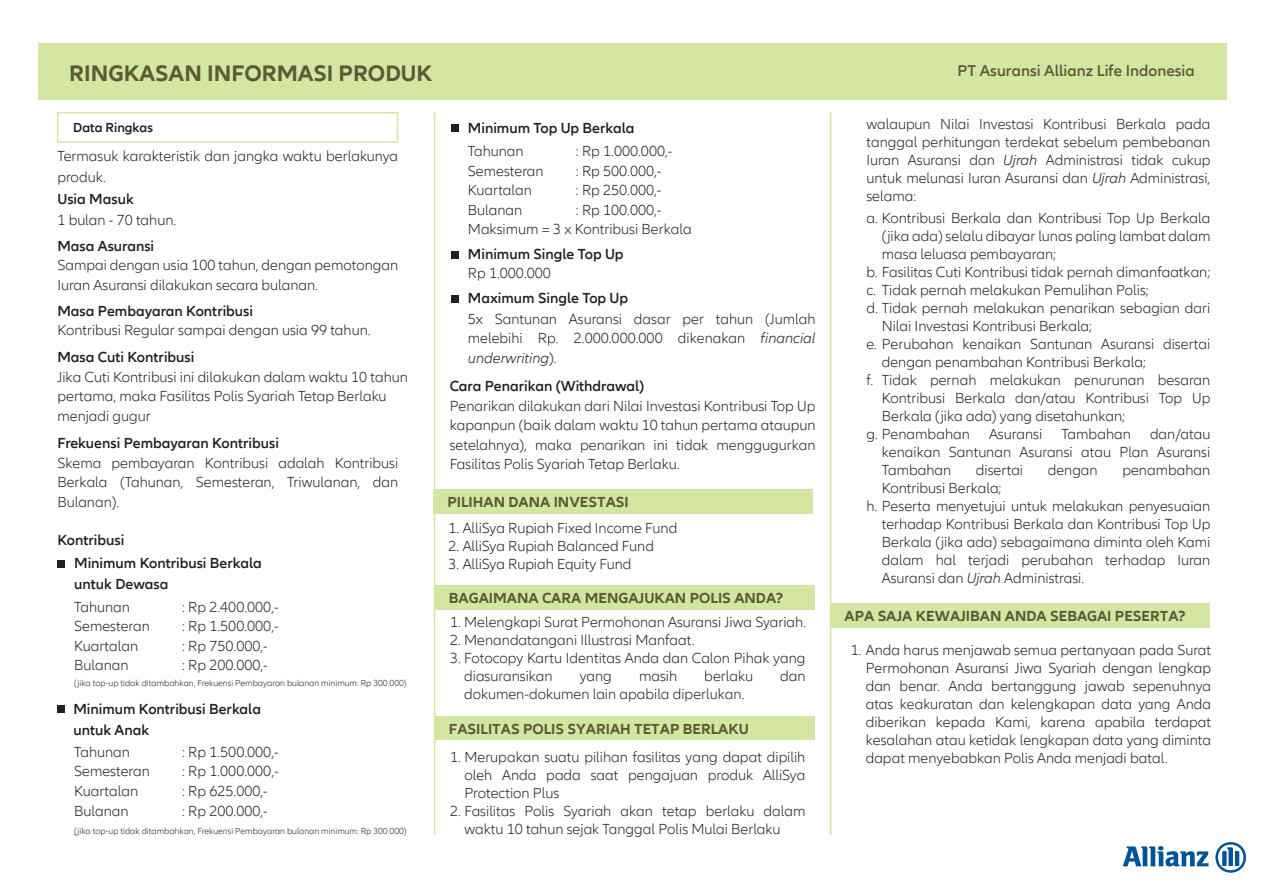
<style>
.page{position:relative;width:1263px;height:893px;background:#fff}
.page>*{position:absolute;margin:0;border:0;box-sizing:border-box;transform-origin:0 0}
.t1{font:700 23.1px "Allianz Neo";color:#575c35}
.t2{font:600 16.2px "Allianz Neo";color:#575c35}
.t3{font:300 15px/18px "Allianz Neo";color:#231f20;text-align:justify}
.t4{font:600 15px/23.4px "Allianz Neo";color:#231f20}
.t5{font:700 15px "Allianz Neo";color:#575c35}
.t6{font:600 13.5px "Allianz Neo";color:#181718}
.t7{font:300 9px "Allianz Neo";color:#231f20}
.s1{font-style:italic}
</style>
<div class="page">
<div style="left:38px;top:43px;width:1188px;height:56px;background:#d5e5a2"></div>
<svg style="left:1123px;top:846px;width:85px;height:20px"></svg>
<svg style="left:1215px;top:842px;width:31px;height:31px"></svg>
<hr style="left:434px;top:112px;width:1px;height:723px;background:#d5e5a2">
<hr style="left:830px;top:112px;width:1px;height:723px;background:#d5e5a2">
<div style="left:435px;top:585px;width:380px;height:24px;background:#d5e5a2"></div>
<div style="left:830px;top:603px;width:380px;height:25px;background:#d5e5a2"></div>
<div style="left:433px;top:489px;width:380px;height:25px;background:#d5e5a2"></div>
<div style="left:435px;top:716px;width:380px;height:24px;background:#d5e5a2"></div>
<svg style="left:57px;top:112px;width:341px;height:31px"></svg>
<div style="left:57px;top:560px;width:8px;height:8px;background:#231f20"></div>
<div style="left:451px;top:124px;width:8px;height:8px;background:#231f20"></div>
<div style="left:451px;top:251px;width:8px;height:7px;background:#231f20"></div>
<div style="left:451px;top:295px;width:8px;height:7px;background:#231f20"></div>
<div style="left:57px;top:705px;width:8px;height:7px;background:#231f20"></div>
<h1 class="t1" style="left:69px;top:60px;width:365px">RINGKASAN INFORMASI PRODUK</h1>
<p class="t2" style="left:957px;top:61px;width:239px">PT Asuransi Allianz Life Indonesia</p>
<p class="t6" style="left:73px;top:119px;width:81px">Data Ringkas</p>
<p class="t3" style="left:57px;top:146px;width:342px;line-height:21px">Termasuk karakteristik dan jangka waktu berlakunya produk.</p>
<p class="t4" style="left:57px;top:187px;width:78px">Usia Masuk</p>
<p class="t3" style="left:57px;top:211px;width:120px">1 bulan - 70 tahun.</p>
<p class="t4" style="left:57px;top:234px;width:98px">Masa Asuransi</p>
<p class="t3" style="left:57px;top:256px;width:342px;line-height:19.5px">Sampai dengan usia 100 tahun, dengan pemotongan<br>Iuran Asuransi dilakukan secara bulanan.</p>
<p class="t4" style="left:57px;top:299px;width:197px">Masa Pembayaran Kontribusi</p>
<p class="t3" style="left:57px;top:321px;width:315px">Kontribusi Regular sampai dengan usia 99 tahun.</p>
<p class="t4" style="left:57px;top:346px;width:139px">Masa Cuti Kontribusi</p>
<p class="t3" style="left:57px;top:368px;width:352px;line-height:19.5px;text-align:left">Jika Cuti Kontribusi ini dilakukan dalam waktu 10 tahun pertama, maka Fasilitas Polis Syariah Tetap Berlaku menjadi gugur</p>
<p class="t4" style="left:57px;top:432px;width:223px">Frekuensi Pembayaran Kontribusi</p>
<p class="t3" style="left:57px;top:453px;width:342px;line-height:19.5px">Skema pembayaran Kontribusi adalah Kontribusi Berkala (Tahunan, Semesteran, Triwulanan, dan Bulanan).</p>
<p class="t4" style="left:74px;top:529px;width:189px;text-indent:-17px">Kontribusi<br>Minimum Kontribusi Berkala</p>
<p class="t4" style="left:74px;top:573px;width:96px">untuk Dewasa</p>
<p class="t3" style="left:74px;top:598px;width:57px">Tahunan</p>
<p class="t3" style="left:182px;top:598px;width:98px">: Rp 2.400.000,-</p>
<p class="t3" style="left:74px;top:618px;width:77px">Semesteran</p>
<p class="t3" style="left:182px;top:618px;width:98px">: Rp 1.500.000,-</p>
<p class="t3" style="left:74px;top:637px;width:66px">Kuartalan</p>
<p class="t3" style="left:182px;top:637px;width:87px">: Rp 750.000,-</p>
<p class="t3" style="left:74px;top:657px;width:56px">Bulanan</p>
<p class="t3" style="left:182px;top:657px;width:87px">: Rp 200.000,-</p>
<p class="t7" style="left:74px;top:678px;width:334px">(jika top-up tidak ditambahkan, Frekuensi Pembayaran bulanan minimum: Rp 300.000)</p>
<p class="t4" style="left:73px;top:698px;width:189px;line-height:21px">Minimum Kontribusi Berkala untuk Anak</p>
<p class="t3" style="left:74px;top:743px;width:57px">Tahunan</p>
<p class="t3" style="left:182px;top:743px;width:98px">: Rp 1.500.000,-</p>
<p class="t3" style="left:74px;top:763px;width:77px">Semesteran</p>
<p class="t3" style="left:182px;top:763px;width:98px">: Rp 1.000.000,-</p>
<p class="t3" style="left:74px;top:782px;width:66px">Kuartalan</p>
<p class="t3" style="left:182px;top:782px;width:87px">: Rp 625.000,-</p>
<p class="t3" style="left:74px;top:802px;width:56px">Bulanan</p>
<p class="t3" style="left:182px;top:802px;width:87px">: Rp 200.000,-</p>
<p class="t3" style="left:74px;top:821px;width:4px">.</p>
<p class="t7" style="left:74px;top:826px;width:334px">(jika top-up tidak ditambahkan, Frekuensi Pembayaran bulanan minimum: Rp 300.000)</p>
<p class="t4" style="left:468px;top:117px;width:168px">Minimum Top Up Berkala</p>
<p class="t3" style="left:468px;top:143px;width:57px">Tahunan</p>
<p class="t3" style="left:576px;top:143px;width:98px">: Rp 1.000.000,-</p>
<p class="t3" style="left:468px;top:162px;width:77px">Semesteran</p>
<p class="t3" style="left:576px;top:162px;width:87px">: Rp 500.000,-</p>
<p class="t3" style="left:468px;top:182px;width:66px">Kuartalan</p>
<p class="t3" style="left:576px;top:182px;width:87px">: Rp 250.000,-</p>
<p class="t3" style="left:468px;top:201px;width:56px">Bulanan</p>
<p class="t3" style="left:468px;top:200px;width:225px;line-height:19.5px;text-indent:108px">: Rp 100.000,-<br>Maksimum = 3 x Kontribusi Berkala</p>
<p class="t4" style="left:468px;top:243px;width:157px">Minimum Single Top Up</p>
<p class="t3" style="left:468px;top:265px;width:85px">Rp 1.000.000</p>
<p class="t4" style="left:468px;top:287px;width:162px">Maximum Single Top Up</p>
<p class="t3" style="left:468px;top:309px;width:349px;line-height:19.5px">5x Santunan Asuransi dasar per tahun (Jumlah melebihi Rp. 2.000.000.000 dikenakan <span class="s1">financial underwriting</span>).</p>
<p class="t4" style="left:450px;top:375px;width:196px">Cara Penarikan (Withdrawal)</p>
<p class="t3" style="left:450px;top:396px;width:367px;line-height:19.5px">Penarikan dilakukan dari Nilai Investasi Kontribusi Top Up kapanpun (baik dalam waktu 10 tahun pertama ataupun setelahnya), maka penarikan ini tidak menggugurkan Fasilitas Polis Syariah Tetap Berlaku.</p>
<p class="t5" style="left:447px;top:494px;width:183px">PILIHAN DANA INVESTASI</p>
<p class="t3" style="left:448px;top:519px;width:230px">1. AlliSya Rupiah Fixed Income Fund</p>
<p class="t3" style="left:448px;top:537px;width:207px">2. AlliSya Rupiah Balanced Fund</p>
<p class="t3" style="left:448px;top:555px;width:185px">3. AlliSya Rupiah Equity Fund</p>
<p class="t5" style="left:449px;top:589px;width:336px">BAGAIMANA CARA MENGAJUKAN POLIS ANDA?</p>
<p class="t3" style="left:450px;top:613px;width:358px">1. Melengkapi Surat Permohonan Asuransi Jiwa Syariah.</p>
<p class="t3" style="left:450px;top:631px;width:246px">2. Menandatangani Illustrasi Manfaat.</p>
<p class="t3" style="left:464px;top:649px;width:343px;text-indent:-14px">3. Fotocopy Kartu Identitas Anda dan Calon Pihak yang diasuransikan</p>
<p class="t3" style="left:580px;top:667px;width:34px">yang</p>
<p class="t3" style="left:639px;top:667px;width:40px">masih</p>
<p class="t3" style="left:704px;top:667px;width:50px">berlaku</p>
<p class="t3" style="left:780px;top:667px;width:27px">dan</p>
<p class="t3" style="left:464px;top:685px;width:282px">dokumen-dokumen lain apabila diperlukan.</p>
<p class="t5" style="left:449px;top:720px;width:301px">FASILITAS POLIS SYARIAH TETAP BERLAKU</p>
<p class="t3" style="left:464px;top:749px;width:342px;text-indent:-14px">1. Merupakan suatu pilihan fasilitas yang dapat dipilih oleh Anda pada saat pengajuan produk AlliSya Protection Plus</p>
<p class="t3" style="left:464px;top:803px;width:343px;text-indent:-14px">2. Fasilitas Polis Syariah akan tetap berlaku dalam waktu 10 tahun sejak Tanggal Polis Mulai Berlaku</p>
<p class="t3" style="left:866px;top:116px;width:345px">walaupun Nilai Investasi Kontribusi Berkala pada tanggal perhitungan terdekat sebelum pembebanan Iuran Asuransi dan <span class="s1">Ujrah</span> Administrasi tidak cukup untuk melunasi Iuran Asuransi dan <span class="s1">Ujrah</span> Administrasi, selama:</p>
<p class="t3" style="left:866px;top:210px;width:345px">a. Kontribusi Berkala dan Kontribusi Top Up Berkala</p>
<p class="t3" style="left:882px;top:228px;width:330px">(jika ada) selalu dibayar lunas paling lambat dalam</p>
<p class="t3" style="left:882px;top:246px;width:176px">masa leluasa pembayaran;</p>
<p class="t3" style="left:866px;top:264px;width:345px">b. Fasilitas Cuti Kontribusi tidak pernah dimanfaatkan;</p>
<p class="t3" style="left:866px;top:282px;width:284px">c. Tidak pernah melakukan Pemulihan Polis;</p>
<p class="t3" style="left:866px;top:300px;width:345px">d. Tidak pernah melakukan penarikan sebagian dari</p>
<p class="t3" style="left:882px;top:318px;width:212px">Nilai Investasi Kontribusi Berkala;</p>
<p class="t3" style="left:866px;top:336px;width:345px">e. Perubahan kenaikan Santunan Asuransi disertai</p>
<p class="t3" style="left:882px;top:354px;width:266px">dengan penambahan Kontribusi Berkala;</p>
<p class="t3" style="left:882px;top:372px;width:330px">Tidak pernah melakukan penurunan besaran</p>
<p class="t3" style="left:882px;top:390px;width:330px">Kontribusi Berkala dan/atau Kontribusi Top Up</p>
<p class="t3" style="left:882px;top:408px;width:245px">Berkala (jika ada) yang disetahunkan;</p>
<p class="t3" style="left:866px;top:426px;width:105px">g. Penambahan</p>
<p class="t3" style="left:989px;top:426px;width:55px">Asuransi</p>
<p class="t3" style="left:1061px;top:426px;width:71px">Tambahan</p>
<p class="t3" style="left:866px;top:372px;width:8px">f.</p>
<p class="t3" style="left:882px;top:426px;width:330px;text-indent:268px">dan/atau kenaikan Santunan Asuransi atau Plan Asuransi Tambahan</p>
<p class="t3" style="left:976px;top:462px;width:49px">disertai</p>
<p class="t3" style="left:1048px;top:462px;width:51px">dengan</p>
<p class="t3" style="left:1122px;top:462px;width:90px">penambahan</p>
<p class="t3" style="left:882px;top:480px;width:121px">Kontribusi Berkala;</p>
<p class="t3" style="left:866px;top:498px;width:345px">h. Peserta menyetujui untuk melakukan penyesuaian</p>
<p class="t3" style="left:882px;top:516px;width:330px">terhadap Kontribusi Berkala dan Kontribusi Top Up</p>
<p class="t3" style="left:882px;top:534px;width:330px">Berkala (jika ada) sebagaimana diminta oleh Kami</p>
<p class="t3" style="left:882px;top:552px;width:330px">dalam hal terjadi perubahan terhadap Iuran</p>
<p class="t3" style="left:882px;top:570px;width:204px">Asuransi dan <span class="s1">Ujrah</span> Administrasi.</p>
<p class="t5" style="left:844px;top:608px;width:343px">APA SAJA KEWAJIBAN ANDA SEBAGAI PESERTA?</p>
<p class="t3" style="left:866px;top:642px;width:347px;text-indent:-15px">1. Anda harus menjawab semua pertanyaan pada Surat Permohonan Asuransi Jiwa Syariah dengan lengkap dan benar. Anda bertanggung jawab sepenuhnya atas keakuratan dan kelengkapan data yang Anda diberikan kepada Kami, karena apabila terdapat kesalahan atau ketidak lengkapan data yang diminta dapat menyebabkan Polis Anda menjadi batal.</p>
</div>
